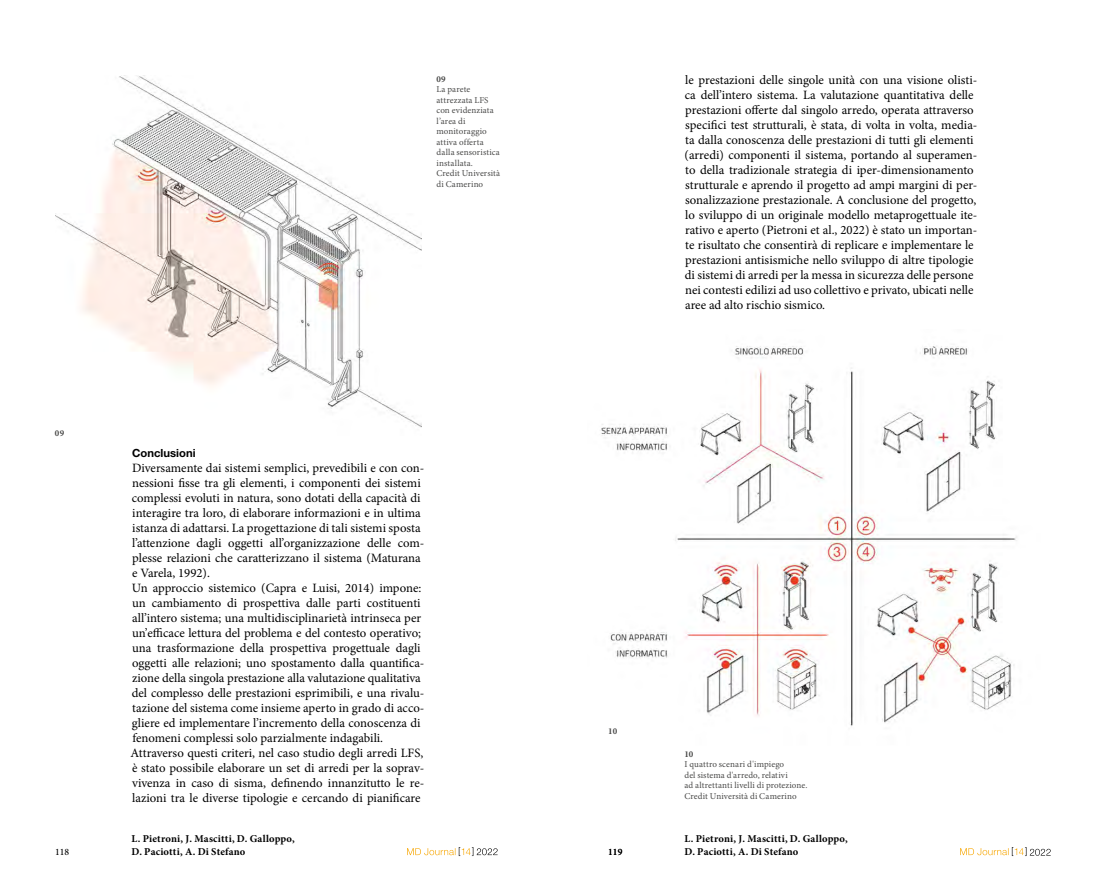
<style>
.page{position:relative;width:1106px;height:893px;background:#fff}
.page>*{position:absolute;margin:0;border:0;box-sizing:border-box;transform-origin:0 0}
.t1{font:12.75px/15px "Minion Pro";color:#000}
.t2{font:700 11.25px "Helvetica Neue LT Pro";color:#000}
.t3{font:700 10.5px/13.5px "Minion Pro";letter-spacing:.015em;color:#000}
.t4{font:500 9.75px "Minion Pro";letter-spacing:-.005em;color:#000}
.t5{font:9px/10.5px "Minion Pro";letter-spacing:.015em;color:#4a4a49}
.t6{font:700 9px "Minion Pro";letter-spacing:.01em;color:#4a4a49}
</style>
<div class="page">
<svg style="left:960px;top:847px;width:90px;height:9px"></svg>
<svg style="left:407px;top:847px;width:90px;height:9px"></svg>
<img style="left:55px;top:75px;width:366px;height:352px">
<img style="left:601px;top:346px;width:416px;height:380px">
<p class="t6" style="left:436px;top:72px;width:11px">09</p>
<p class="t5" style="left:436px;top:84px;width:65px">La parete attrezzata LFS con evidenziata l’area di monitoraggio attiva offerta dalla sensoristica installata.<br>Credit Università di Camerino</p>
<p class="t6" style="left:55px;top:427px;width:11px">09</p>
<p class="t2" style="left:132px;top:446px;width:65px">Conclusioni</p>
<p class="t1" style="left:131px;top:460px;width:295px">Diversamente dai sistemi semplici, prevedibili e con con&shy;nessioni fisse tra gli elementi, i componenti dei sistemi complessi evoluti in natura, sono dotati della capacità di interagire tra loro, di elaborare informazioni e in ultima istanza di adattarsi. La progettazione di tali sistemi sposta l’attenzione dagli oggetti all’organizzazione delle com&shy;plesse relazioni che caratterizzano il sistema (Maturana e Varela, 1992).<br>Un approccio sistemico (Capra e Luisi, 2014) impone: un cambiamento di prospettiva dalle parti costituenti all’intero sistema; una multidisciplinarietà intrinseca per un’efficace lettura del problema e del contesto operativo; una trasformazione della prospettiva progettuale dagli oggetti alle relazioni; uno spostamento dalla quantifica&shy;zione della singola prestazione alla valutazione qualitativa del complesso delle prestazioni esprimibili, e una rivalu&shy;tazione del sistema come insieme aperto in grado di acco&shy;gliere ed implementare l’incremento della conoscenza di fenomeni complessi solo parzialmente indagabili.<br>Attraverso questi criteri, nel caso studio degli arredi LFS, è stato possibile elaborare un set di arredi per la soprav&shy;vivenza in caso di sisma, definendo innanzitutto le re&shy;lazioni tra le diverse tipologie e cercando di pianificare</p>
<p class="t1" style="left:684px;top:73px;width:294px">le prestazioni delle singole unità con una visione olisti&shy;ca dell’intero sistema. La valutazione quantitativa delle prestazioni offerte dal singolo arredo, operata attraverso specifici test strutturali, è stata, di volta in volta, media&shy;ta dalla conoscenza delle prestazioni di tutti gli elementi (arredi) componenti il sistema, portando al superamen&shy;to della tradizionale strategia di iper-dimensionamento strutturale e aprendo il progetto ad ampi margini di per&shy;sonalizzazione prestazionale. A conclusione del progetto, lo sviluppo di un originale modello metaprogettuale ite&shy;rativo e aperto (Pietroni et al., 2022) è stato un importan&shy;te risultato che consentirà di replicare e implementare le prestazioni antisismiche nello sviluppo di altre tipologie di sistemi di arredi per la messa in sicurezza delle persone nei contesti edilizi ad uso collettivo e privato, ubicati nelle aree ad alto rischio sismico.</p>
<p class="t6" style="left:608px;top:725px;width:10px">10</p>
<p class="t6" style="left:684px;top:747px;width:10px">10</p>
<p class="t5" style="left:684px;top:759px;width:124px">I quattro scenari d'impiego<br>del sistema d'arredo, relativi<br>ad altrettanti livelli di protezione.<br>Credit Università di Camerino</p>
<p class="t3" style="left:131px;top:831px;width:165px">L. Pietroni, J. Mascitti, D. Galloppo,<br>D. Paciotti, A. Di Stefano</p>
<p class="t3" style="left:684px;top:831px;width:165px">L. Pietroni, J. Mascitti, D. Galloppo,<br>D. Paciotti, A. Di Stefano</p>
<p class="t4" style="left:55px;top:846px;width:15px">118</p>
<p class="t4" style="left:608px;top:845px;width:16px">119</p>
</div>
